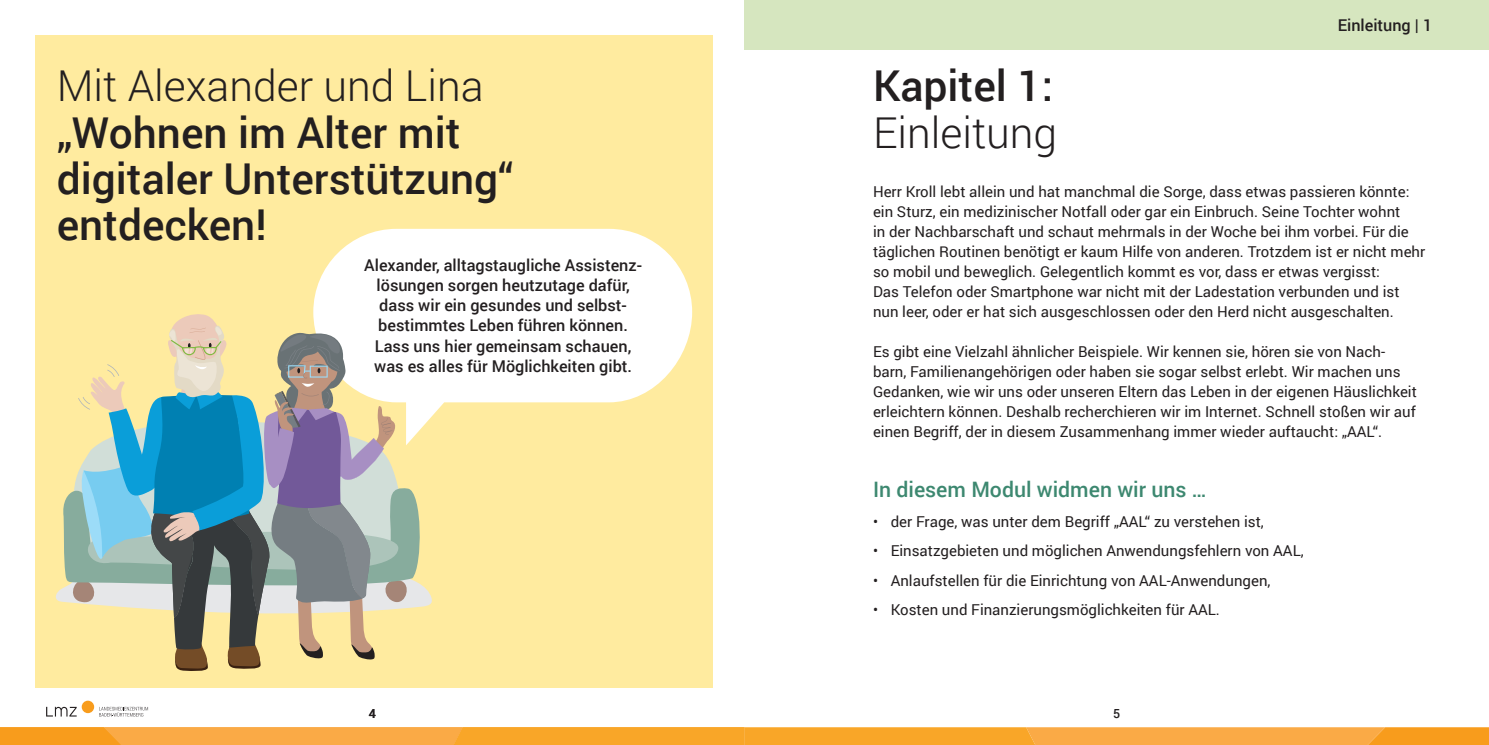
<style>
.page{position:relative;width:1489px;height:745px;background:#fff}
.page>*{position:absolute;margin:0;border:0;box-sizing:border-box;transform-origin:0 0}
.t1{font:500 42.5px/46.2px "Roboto";color:#231f20}
.t2{font:300 42.5px "Roboto";color:#231f20}
.t3{font:500 21.25px "Roboto";color:#3d8870}
.t4{font:500 16.25px/20px "Roboto";color:#231f20;text-align:center}
.t5{font:15px/20px "Roboto";color:#231f20}
.t6{font:500 12.5px "Roboto";color:#231f20}
</style>
<div class="page">
<div style="left:744px;top:0;width:744px;height:50px;background:#d6e6bf"></div>
<svg style="left:0;top:727px;width:1488px;height:17px;background:#f9a736"></svg>
<div style="left:82px;top:700px;width:12px;height:12px;background:#f89c1c;border-radius:50%"></div>
<svg style="left:46px;top:706px;width:31px;height:10px"></svg>
<svg style="left:99px;top:706px;width:49px;height:10px"></svg>
<div style="left:35px;top:35px;width:677px;height:652px;background:#ffeb9f"></div>
<div style="left:313px;top:229px;width:379px;height:173px;background:#fff;border-radius:83px"></div>
<svg style="left:56px;top:313px;width:376px;height:358px"></svg>
<h1 class="t2" style="left:57px;top:57px;width:428px">Mit Alexander und Lina</h1>
<h1 class="t1" style="left:57px;top:108px;width:458px">„Wohnen im Alter mit digitaler Unterstützung“ entdecken!</h1>
<p class="t4" style="left:364px;top:255px;width:278px">Alexander, alltagstaugliche Assistenz&shy;lösungen sorgen heutzutage dafür, dass wir ein gesundes und selbst&shy;bestimmtes Leben führen können.<br>Lass uns hier gemeinsam schauen, was es alles für Möglichkeiten gibt.</p>
<p class="t4" style="left:1337px;top:15px;width:96px">Einleitung | 1</p>
<h1 class="t1" style="left:873px;top:61px;width:181px">Kapitel 1:</h1>
<h1 class="t2" style="left:873px;top:103px;width:186px">Einleitung</h1>
<p class="t5" style="left:873px;top:181px;width:553px">Herr Kroll lebt allein und hat manchmal die Sorge, dass etwas passieren könnte: ein Sturz, ein medizinischer Notfall oder gar ein Einbruch. Seine Tochter wohnt<br>in der Nachbarschaft und schaut mehrmals in der Woche bei ihm vorbei. Für die täglichen Routinen benötigt er kaum Hilfe von anderen. Trotzdem ist er nicht mehr so mobil und beweglich. Gelegentlich kommt es vor, dass er etwas vergisst:<br>Das Telefon oder Smartphone war nicht mit der Ladestation verbunden und ist nun leer, oder er hat sich ausgeschlossen oder den Herd nicht ausgeschalten.</p>
<p class="t5" style="left:873px;top:341px;width:545px">Es gibt eine Vielzahl ähnlicher Beispiele. Wir kennen sie, hören sie von Nach&shy;barn, Familienangehörigen oder haben sie sogar selbst erlebt. Wir machen uns Gedanken, wie wir uns oder unseren Eltern das Leben in der eigenen Häuslichkeit erleichtern können. Deshalb recherchieren wir im Internet. Schnell stoßen wir auf einen Begriff, der in diesem Zusammenhang immer wieder auftaucht: „AAL“.</p>
<h2 class="t3" style="left:873px;top:474px;width:335px">In diesem Modul widmen wir uns …</h2>
<p class="t5" style="left:873px;top:510px;width:392px">• der Frage, was unter dem Begriff „AAL“ zu verstehen ist,</p>
<p class="t5" style="left:873px;top:540px;width:432px">• Einsatzgebieten und möglichen Anwendungsfehlern von AAL,</p>
<p class="t5" style="left:873px;top:569px;width:399px">• Anlaufstellen für die Einrichtung von AAL-Anwendungen,</p>
<p class="t5" style="left:873px;top:598px;width:348px">• Kosten und Finanzierungsmöglichkeiten für AAL.</p>
<p class="t6" style="left:368px;top:704px;width:9px">4</p>
<p class="t6" style="left:1113px;top:704px;width:9px">5</p>
</div>
